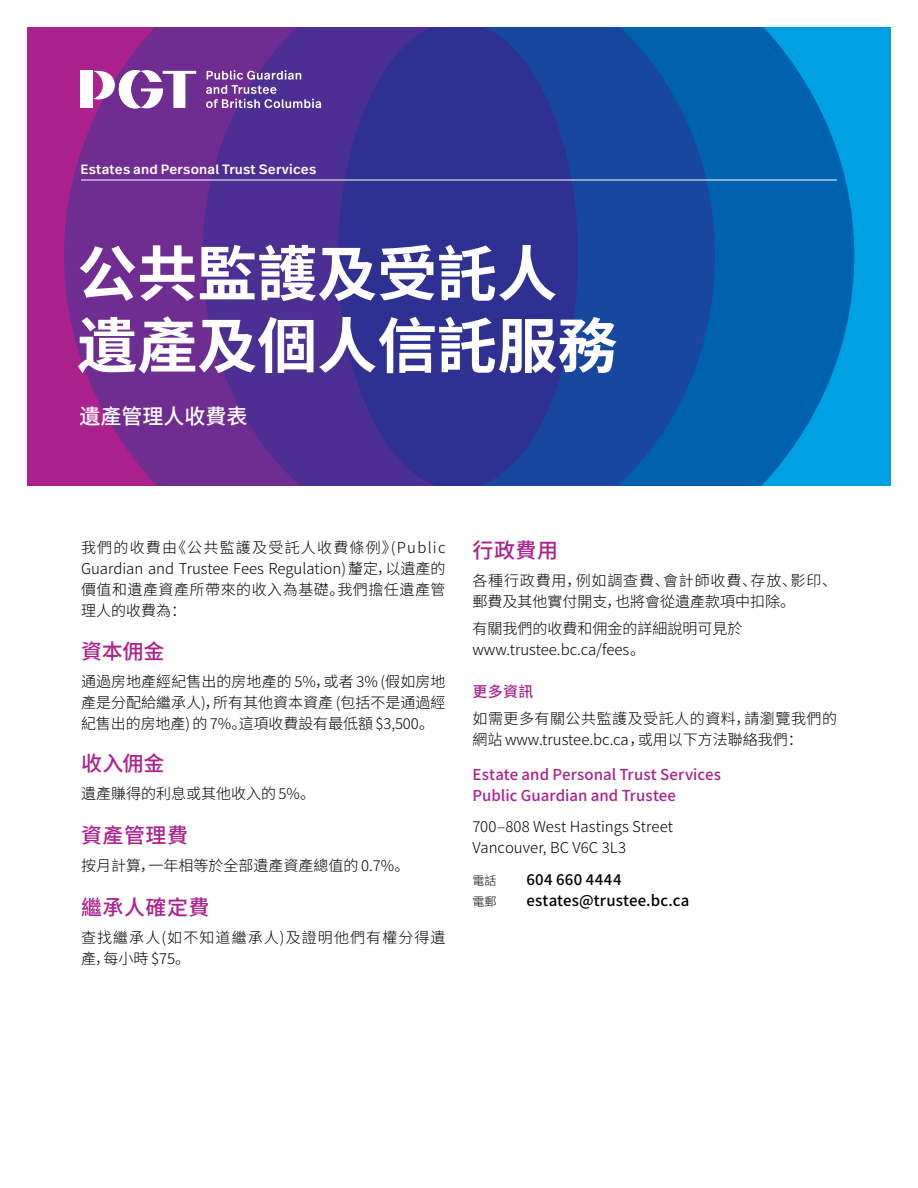
<style>
.page{position:relative;width:918px;height:1188px;background:#fff}
.page>*{position:absolute;margin:0;border:0;box-sizing:border-box;transform-origin:0 0}
.t1{font:700 60px/72px "Source Han Sans CN";color:#fff}
.t2{font:500 21px "Source Han Sans CN";letter-spacing:.025em;color:#ab218e}
.t3{font:500 21px "Source Han Sans CN";color:#fff}
.t4{font:300 15px/21px "Source Han Sans CN";color:#000}
.t5{font:500 15px/21px "Source Han Sans CN";letter-spacing:.005em;color:#ab218e}
.t6{font:300 15px/21px "Source Han Sans CN";letter-spacing:.035em;color:#000}
.t7{font:300 15px/21px "Source Han Sans CN";letter-spacing:.075em;color:#000}
.t8{font:500 15px "Source Han Sans CN";letter-spacing:.01em;color:#000}
.t9{font:500 15px "Source Han Sans CN";letter-spacing:.03em;color:#000}
.t10{font:500 13.5px "Real Text Pro";letter-spacing:.015em;color:#fff}
.t11{font:300 12px "Source Han Sans CN";color:#000}
</style>
<div class="page">
<div style="left:465px;top:27px;width:426px;height:408px;background:#00a1e4"></div>
<svg style="left:715px;top:27px;width:139px;height:459px;background:#006eb9"></svg>
<svg style="left:578px;top:27px;width:137px;height:459px;background:#124ca1"></svg>
<div style="left:27px;top:27px;width:443px;height:459px;background:#ab218e"></div>
<svg style="left:64px;top:27px;width:138px;height:459px;fill:#6f2c91"></svg>
<svg style="left:202px;top:27px;width:136px;height:459px;background:#532e91"></svg>
<svg style="left:338px;top:27px;width:240px;height:459px;background:#2f3293"></svg>
<hr style="left:81px;top:180px;width:756px;height:1px;background:#fff">
<svg style="left:206px;top:70px;width:115px;height:38px;background:#7b5aa8"></svg>
<div style="left:81px;top:71px;width:12px;height:37px;background:#fff"></div>
<svg style="left:93px;top:70px;width:103px;height:38px;background:#b386c0"></svg>
<p class="t10" style="left:80px;top:160px;width:237px">Estates and Personal Trust Services</p>
<h1 class="t1" style="left:77px;top:239px;width:542px">公共監護及受託人遺產及個人信託服務</h1>
<h2 class="t3" style="left:79px;top:405px;width:169px">遺產管理人收費表</h2>
<p class="t4" style="left:81px;top:537px;width:366px;text-align:justify">我們的收費由《公共監護及受託人收費條例》(Public Guardian and Trustee Fees Regulation)釐定，以遺產的價值和遺產資產所帶來的收入為基礎。我們擔任遺產管理人的收費為：</p>
<h2 class="t2" style="left:81px;top:639px;width:85px">資本佣金</h2>
<p class="t4" style="left:81px;top:671px;width:366px;text-align:justify">通過房地產經紀售出的房地產的 5%，或者 3% (假如房地產是分配給繼承人)，所有其他資本資產 (包括不是通過經紀售出的房地產) 的 7%。這項收費設有最低額 $3,500。</p>
<h2 class="t2" style="left:81px;top:752px;width:85px">收入佣金</h2>
<p class="t4" style="left:81px;top:783px;width:236px">遺產賺得的利息或其他收入的 5%。</p>
<h2 class="t2" style="left:81px;top:824px;width:109px">資產管理費</h2>
<p class="t4" style="left:81px;top:855px;width:330px">按月計算，一年相等於全部遺產資產總值的 0.7%。</p>
<h2 class="t2" style="left:81px;top:896px;width:130px">繼承人確定費</h2>
<p class="t7" style="left:81px;top:927px;width:366px">查找繼承人(如不知道繼承人)及證明他們有權分得遺產，每小時 $75。</p>
<h2 class="t2" style="left:472px;top:538px;width:87px">行政費用</h2>
<p class="t4" style="left:472px;top:570px;width:366px">各種行政費用，例如調查費、會計師收費、存放、影印、郵費及其他實付開支，也將會從遺產款項中扣除。</p>
<p class="t4" style="left:472px;top:619px;width:271px">有關我們的收費和佣金的詳細說明可見於www.trustee.bc.ca/fees。</p>
<p class="t5" style="left:472px;top:681px;width:63px">更多資訊</p>
<p class="t6" style="left:472px;top:709px;width:366px">如需更多有關公共監護及受託人的資料，請瀏覽我們的網站 www.trustee.bc.ca，或用以下方法聯絡我們：</p>
<p class="t5" style="left:473px;top:764px;width:250px">Estate and Personal Trust Services<br>Public Guardian and Trustee</p>
<p class="t4" style="left:473px;top:817px;width:202px">700–808 West Hastings Street<br>Vancouver, BC V6C 3L3</p>
<p class="t11" style="left:472px;top:874px;width:25px">電話</p>
<p class="t9" style="left:526px;top:871px;width:97px">604 660 4444</p>
<p class="t11" style="left:472px;top:895px;width:25px">電郵</p>
<p class="t8" style="left:526px;top:892px;width:164px">estates@trustee.bc.ca</p>
</div>
